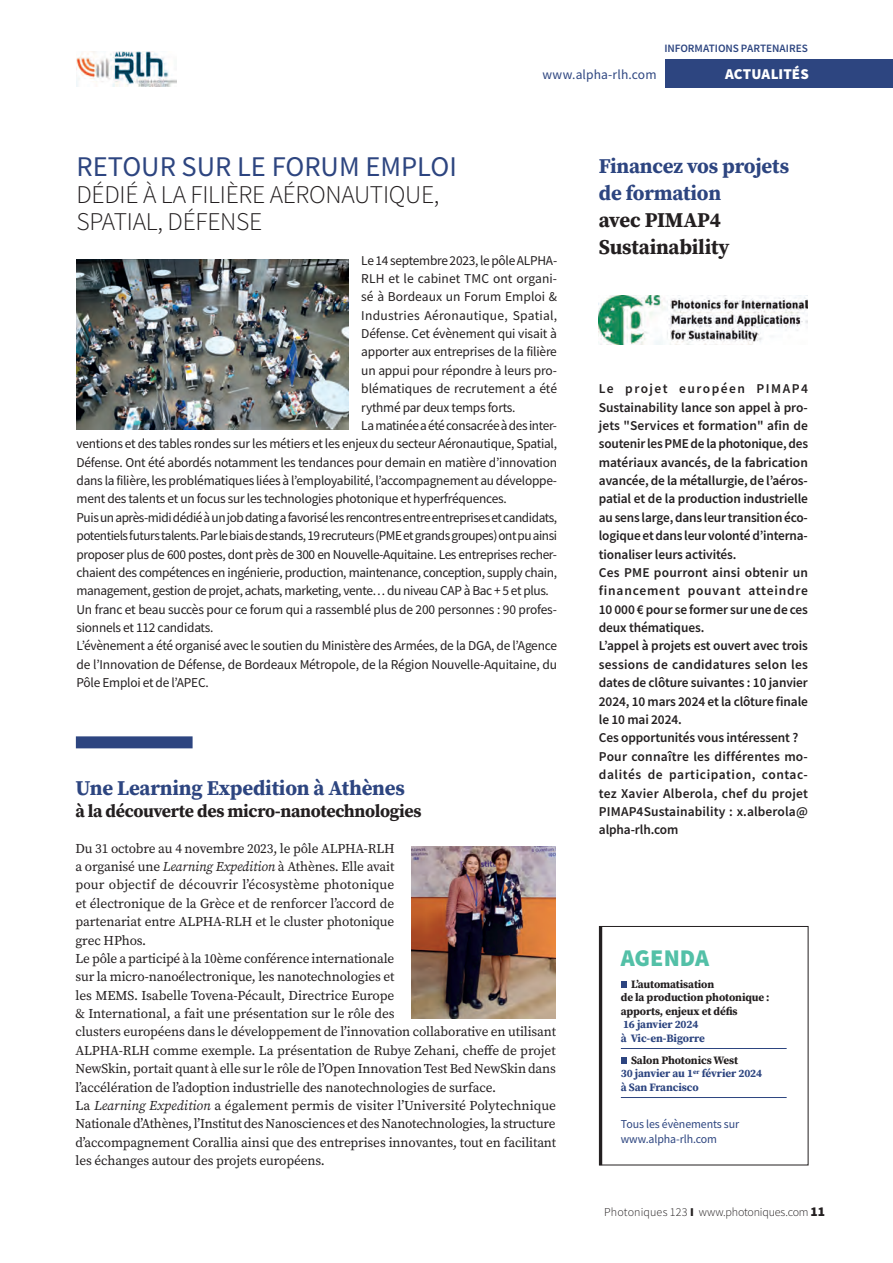
<style>
.page{position:relative;width:893px;height:1263px;background:#fff}
.page>*{position:absolute;margin:0;border:0;box-sizing:border-box;transform-origin:0 0}
.actu_3_titre_1{font:28.5px "Source Sans Pro";color:#2d4580}
.actu_3_titre_2{font:300 25.5px/27px "Source Sans Pro";letter-spacing:-.01em;color:#231f20}
.Tétière_petites_actus{font:900 24px "Source Sans Pro";color:#53c0a7}
.actu_4_titre_1{font:700 21px/27px "Source Serif Pro";letter-spacing:-.01em;color:#2d4580}
.actu_4_titre_2{font:700 18px "Source Serif Pro";letter-spacing:-.02em;color:#231f20}
.t1{font:900 15px "Source Sans Pro";letter-spacing:.005em;color:#fff}
.actu2_texte{font:13.5px/18.3px "Source Sans Pro";letter-spacing:-.02em;color:#231f20;text-align:justify}
.texte_courant{font:13.5px/18.3px "Source Serif Pro";letter-spacing:-.01em;color:#231f20;text-align:justify}
.actu_4_texte{font:600 13.5px/18.3px "Source Sans Pro";letter-spacing:-.01em;color:#231f20;text-align:justify}
.t2{font:13.5px "Source Sans Pro";letter-spacing:.005em;color:#2d4580}
.agenda_contact{font:12px/14.4px "Source Sans Pro";letter-spacing:-.01em;color:#2d4580}
.t3{font:300 12px "Source Sans Pro";letter-spacing:.005em;color:#231f20}
.agenda_event{font:700 11.25px/13.5px "Source Serif Pro";letter-spacing:-.01em;color:#231f20}
.agenda_date_ok{font:700 11.25px/13.5px "Source Serif Pro";letter-spacing:-.01em;color:#2d4580}
.t4{font:600 11.25px "Source Sans Pro";color:#2d4580}
.s1{font-style:italic}
.s2{color:#231f20}
.s3{font-weight:900}
.s4{font-weight:900;font-size:13.5px}
</style>
<div class="page">
<div style="left:665px;top:59px;width:228px;height:29px;background:#2d4580"></div>
<div style="left:76px;top:736px;width:117px;height:12px;background:#2d4580"></div>
<hr style="left:599px;top:926px;width:3px;height:239px;background:#231f20">
<hr style="left:621px;top:1048px;width:166px;height:1px;background:#2d4580">
<hr style="left:621px;top:1097px;width:166px;height:1px;background:#2d4580">
<svg style="left:621px;top:982px;width:6px;height:6px"></svg>
<svg style="left:621px;top:1058px;width:6px;height:6px"></svg>
<div style="left:599px;top:926px;width:209px;height:239px;border:1px solid #231f20"></div>
<img style="left:77px;top:259px;width:271px;height:171px">
<img style="left:411px;top:846px;width:145px;height:172px">
<img style="left:599px;top:296px;width:209px;height:49px">
<img style="left:77px;top:52px;width:100px;height:34px">
<p class="t4" style="left:664px;top:41px;width:145px">INFORMATIONS PARTENAIRES</p>
<p class="t2" style="left:542px;top:66px;width:116px">www.alpha-rlh.com</p>
<p class="t1" style="left:725px;top:64px;width:85px">ACTUALITÉS</p>
<p class="actu_3_titre_1" style="left:77px;top:148px;width:382px">RETOUR SUR LE FORUM EMPLOI</p>
<p class="actu_3_titre_2" style="left:77px;top:181px;width:364px">DÉDIÉ À LA FILIÈRE AÉRONAUTIQUE,<br>SPATIAL, DÉFENSE</p>
<p class="actu2_texte" style="left:361px;top:251px;width:197px">Le 14 septembre 2023, le pôle ALPHA-RLH et le cabinet TMC ont organi&shy;sé à Bordeaux un Forum Emploi &amp; Industries Aéronautique, Spatial, Défense. Cet évènement qui visait à apporter aux entreprises de la filière un appui pour répondre à leurs pro&shy;blématiques de recrutement a été rythmé par deux temps forts.</p>
<p class="actu2_texte" style="left:77px;top:416px;width:482px;text-indent:285px">La matinée a été consacrée à des inter&shy;ventions et des tables rondes sur les métiers et les enjeux du secteur Aéronautique, Spatial, Défense. Ont été abordés notamment les tendances pour demain en matière d’innovation dans la filière, les problématiques liées à l’employabilité, l’accompagnement au développe&shy;ment des talents et un focus sur les technologies photonique et hyperfréquences.</p>
<p class="actu2_texte" style="left:77px;top:508px;width:482px">Puis un après-midi dédié à un job dating a favorisé les rencontres entre entreprises et candidats, potentiels futurs talents. Par le biais de stands, 19 recruteurs (PME et grands groupes) ont pu ainsi proposer plus de 600 postes, dont près de 300 en Nouvelle-Aquitaine. Les entreprises recher&shy;chaient des compétences en ingénierie, production, maintenance, conception, supply chain, management, gestion de projet, achats, marketing, vente… du niveau CAP à Bac + 5 et plus.</p>
<p class="actu2_texte" style="left:77px;top:600px;width:482px">Un franc et beau succès pour ce forum qui a rassemblé plus de 200 personnes : 90 profes&shy;sionnels et 112 candidats.</p>
<p class="actu2_texte" style="left:77px;top:637px;width:482px">L’évènement a été organisé avec le soutien du Ministère des Armées, de la DGA, de l’Agence de l’Innovation de Défense, de Bordeaux Métropole, de la Région Nouvelle-Aquitaine, du Pôle Emploi et de l’APEC.</p>
<p class="actu_4_titre_1" style="left:75px;top:774px;width:331px">Une Learning Expedition à Athènes</p>
<p class="actu_4_titre_2" style="left:75px;top:798px;width:348px">à la découverte des micro-nanotechnologies</p>
<p class="texte_courant" style="left:75px;top:839px;width:321px">Du 31 octobre au 4 novembre 2023, le pôle ALPHA-RLH a organisé une <span class="s1">Learning Expedition</span> à Athènes. Elle avait pour objectif de découvrir l’écosystème photonique et électronique de la Grèce et de renforcer l’accord de partenariat entre ALPHA-RLH et le cluster photonique grec HPhos.</p>
<p class="texte_courant" style="left:75px;top:949px;width:482px;text-align:left">Le pôle a participé à la 10ème conférence internationale<br>sur la micro-nanoélectronique, les nanotechnologies et<br>les MEMS. Isabelle Tovena-Pécault, Directrice Europe<br>&amp; International, a fait une présentation sur le rôle des<br>clusters européens dans le développement de l’innovation collaborative en utilisant ALPHA-RLH comme exemple. La présentation de Rubye Zehani, cheffe de projet NewSkin, portait quant à elle sur le rôle de l’Open Innovation Test Bed NewSkin dans l’accélération de l’adoption industrielle des nanotechnologies de surface.</p>
<p class="texte_courant" style="left:75px;top:1096px;width:482px">La <span class="s1">Learning Expedition</span> a également permis de visiter l’Université Polytechnique Nationale d’Athènes, l’Institut des Nanosciences et des Nanotechnologies, la structure d’accompagnement Corallia ainsi que des entreprises innovantes, tout en facilitant les échanges autour des projets européens.</p>
<p class="actu_4_titre_1" style="left:599px;top:153px;width:192px">Financez vos projets de formation<br><span class="s2">avec PIMAP4<br>Sustainability</span></p>
<p class="actu_4_texte" style="left:599px;top:379px;width:211px">Le projet européen PIMAP4<br>Sustainability lance son appel à pro&shy;jets "Services et formation" afin de soutenir les PME de la photonique, des matériaux avancés, de la fabrication avancée, de la métallurgie, de l’aéros&shy;patial et de la production industrielle au sens large, dans leur transition éco&shy;logique et dans leur volonté d’interna&shy;tionaliser leurs activités.</p>
<p class="actu_4_texte" style="left:599px;top:563px;width:211px">Ces PME pourront ainsi obtenir un financement pouvant atteindre 10 000 € pour se former sur une de ces deux thématiques.</p>
<p class="actu_4_texte" style="left:599px;top:637px;width:211px">L’appel à projets est ouvert avec trois sessions de candidatures selon les dates de clôture suivantes : 10 janvier 2024, 10 mars 2024 et la clôture finale le 10 mai 2024.</p>
<p class="actu_4_texte" style="left:599px;top:729px;width:201px">Ces opportunités vous intéressent ?</p>
<p class="actu_4_texte" style="left:599px;top:747px;width:211px">Pour connaître les différentes mo&shy;dalités de participation, contac&shy;tez Xavier Alberola, chef du projet PIMAP4Sustainability : x.alberola@ alpha-rlh.com</p>
<p class="Tétière_petites_actus" style="left:621px;top:941px;width:90px">AGENDA</p>
<p class="agenda_event" style="left:621px;top:977px;width:150px;text-indent:10px">L’automatisation<br>de la production photonique : apports, enjeux et défis</p>
<p class="agenda_date_ok" style="left:621px;top:1018px;width:85px">16 janvier 2024 à Vic-en-Bigorre</p>
<p class="agenda_event" style="left:631px;top:1053px;width:109px">Salon Photonics West</p>
<p class="agenda_date_ok" style="left:621px;top:1067px;width:143px">30 janvier au 1<sup>er</sup> février 2024 à San Francisco</p>
<p class="agenda_contact" style="left:621px;top:1117px;width:120px">Tous les évènements sur www.alpha-rlh.com</p>
<p class="t3" style="left:604px;top:1205px;width:222px">Photoniques 123 <span class="s3">I</span> www.photoniques.com <span class="s4">11</span></p>
</div>
